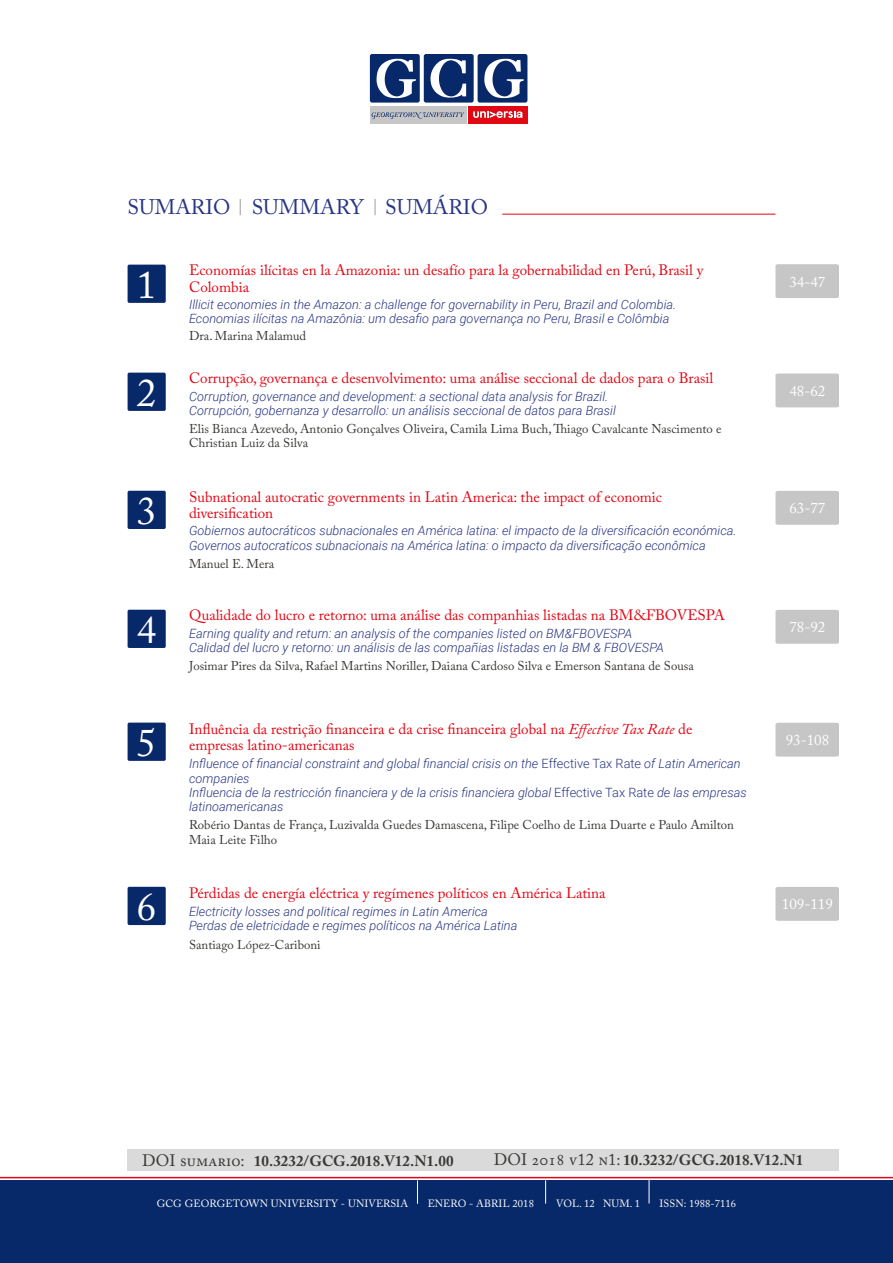
<style>
.page{position:relative;width:893px;height:1263px;background:#fff}
.page>*{position:absolute;margin:0;border:0;box-sizing:border-box;transform-origin:0 0}
.t1{font:39px "Adobe Caslon Pro";color:#fff}
.t2{font:21px "Adobe Caslon Pro";color:#283583}
.t3{font:15px/16.5px "Adobe Caslon Pro";color:#e30613}
.t4{font:700 15px "Adobe Caslon Pro";letter-spacing:.005em;color:#3a3835}
.t5{font:15px "Adobe Caslon Pro";color:#fff}
.t6{font:italic 300 12.75px/14.2px "Roboto";color:#283583}
.t7{font:12.75px/14.2px "Adobe Caslon Pro";color:#3a3835}
.t8{font:10.5px "Adobe Caslon Pro";letter-spacing:.01em;color:#fff}
.s1{font-style:italic}
.s2{font-style:normal}
.s3{font-weight:400;font-size:16.5px}
</style>
<div class="page">
<div style="left:0;top:1180px;width:893px;height:83px;background:#082969"></div>
<svg style="left:0;top:1177px;width:893px;height:27px"></svg>
<div style="left:370px;top:54px;width:50px;height:49px;background:#082969;border-radius:2px"></div>
<div style="left:424px;top:54px;width:50px;height:49px;background:#082969;border-radius:2px"></div>
<div style="left:478px;top:54px;width:49px;height:49px;background:#082969;border-radius:2px"></div>
<div style="left:468px;top:106px;width:60px;height:18px;background:#e30613"></div>
<svg style="left:473px;top:111px;width:50px;height:7px"></svg>
<div style="left:370px;top:106px;width:96px;height:18px;background:#c6c6c6"></div>
<svg style="left:372px;top:112px;width:92px;height:7px"></svg>
<svg style="left:377px;top:59px;width:39px;height:39px"></svg>
<svg style="left:430px;top:59px;width:36px;height:39px"></svg>
<svg style="left:484px;top:59px;width:40px;height:39px"></svg>
<div style="left:128px;top:265px;width:38px;height:38px;background:#082969;border-radius:2px"></div>
<div style="left:128px;top:373px;width:38px;height:38px;background:#082969;border-radius:2px"></div>
<div style="left:128px;top:491px;width:38px;height:38px;background:#082969;border-radius:2px"></div>
<div style="left:128px;top:610px;width:38px;height:38px;background:#082969;border-radius:2px"></div>
<div style="left:128px;top:723px;width:38px;height:38px;background:#082969;border-radius:2px"></div>
<div style="left:128px;top:887px;width:38px;height:38px;background:#082969;border-radius:2px"></div>
<svg style="left:240px;top:199px;width:1px;height:16px"></svg>
<svg style="left:375px;top:199px;width:1px;height:16px"></svg>
<hr style="left:502px;top:214px;width:273px;height:1px;background:#e30613">
<div style="left:775px;top:264px;width:64px;height:34px;background:#c6c6c6"></div>
<div style="left:775px;top:373px;width:64px;height:34px;background:#c6c6c6"></div>
<div style="left:775px;top:491px;width:64px;height:34px;background:#c6c6c6"></div>
<div style="left:775px;top:610px;width:64px;height:34px;background:#c6c6c6"></div>
<div style="left:775px;top:723px;width:64px;height:34px;background:#c6c6c6"></div>
<div style="left:775px;top:887px;width:64px;height:34px;background:#c6c6c6"></div>
<div style="left:128px;top:1149px;width:711px;height:22px;background:#dadada"></div>
<h2 class="t2" style="left:128px;top:195px;width:362px">SUMARIO SUMMARY SUMÁRIO</h2>
<h1 class="t1" style="left:137px;top:262px;width:21px">1</h1>
<h1 class="t1" style="left:137px;top:370px;width:21px">2</h1>
<h1 class="t1" style="left:137px;top:488px;width:21px">3</h1>
<h1 class="t1" style="left:137px;top:607px;width:21px">4</h1>
<h1 class="t1" style="left:137px;top:720px;width:21px">5</h1>
<h1 class="t1" style="left:137px;top:884px;width:21px">6</h1>
<p class="t3" style="left:189px;top:262px;width:516px">Economías ilícitas en la Amazonia: un desafío para la gobernabilidad en Perú, Brasil y<br>Colombia</p>
<p class="t6" style="left:189px;top:297px;width:489px">Illicit economies in the Amazon: a challenge for governability in Peru, Brazil and Colombia.<br>Economias ilícitas na Amazônia: um desafio para governança no Peru, Brasil e Colômbia</p>
<p class="t7" style="left:189px;top:329px;width:119px">Dra. Marina Malamud</p>
<p class="t3" style="left:189px;top:370px;width:526px">Corrupção, governança e desenvolvimento: uma análise seccional de dados para o Brasil</p>
<p class="t6" style="left:189px;top:389px;width:428px">Corruption, governance and development: a sectional data analysis for Brazil.<br>Corrupción, gobernanza y desarrollo: un análisis seccional de datos para Brasil</p>
<p class="t7" style="left:189px;top:421px;width:534px">Elis Bianca Azevedo, Antonio Gonçalves Oliveira, Camila Lima Buch, Thiago Cavalcante Nascimento e<br>Christian Luiz da Silva</p>
<p class="t3" style="left:189px;top:488px;width:475px">Subnational autocratic governments in Latin America: the impact of economic diversification</p>
<p class="t6" style="left:189px;top:523px;width:549px">Gobiernos autocráticos subnacionales en América latina: el impacto de la diversificación económica.<br>Governos autocraticos subnacionais na América latina: o impacto da diversificação econômica</p>
<p class="t7" style="left:189px;top:556px;width:87px">Manuel E. Mera</p>
<p class="t3" style="left:189px;top:607px;width:537px">Qualidade do lucro e retorno: uma análise das companhias listadas na BM&amp;FBOVESPA</p>
<p class="t6" style="left:189px;top:626px;width:476px">Earning quality and return: an analysis of the companies listed on BM&amp;FBOVESPA<br>Calidad del lucro y retorno: un análisis de las compañias listadas en la BM &amp; FBOVESPA</p>
<p class="t7" style="left:189px;top:659px;width:506px">Josimar Pires da Silva, Rafael Martins Noriller, Daiana Cardoso Silva e Emerson Santana de Sousa</p>
<p class="t3" style="left:189px;top:720px;width:505px">Influência da restrição financeira e da crise financeira global na <span class="s1">Effective Tax Rate</span> de empresas latino-americanas</p>
<p class="t6" style="left:189px;top:756px;width:559px">Influence of financial constraint and global financial crisis on the <span class="s2">Effective Tax Rate</span> of Latin American companies<br>Influencia de la restricción financiera y de la crisis financiera global <span class="s2">Effective Tax Rate</span> de las empresas latinoamericanas</p>
<p class="t7" style="left:189px;top:818px;width:546px">Robério Dantas de França, Luzivalda Guedes Damascena, Filipe Coelho de Lima Duarte e Paulo Amilton<br>Maia Leite Filho</p>
<p class="t3" style="left:189px;top:884px;width:418px">Pérdidas de energía eléctrica y regímenes políticos en América Latina</p>
<p class="t7" style="left:189px;top:937px;width:133px">Santiago López-Cariboni</p>
<p class="t6" style="left:189px;top:904px;width:330px">Electricity losses and political regimes in Latin America<br>Perdas de eletricidade e regimes políticos na América Latina</p>
<p class="t5" style="left:789px;top:273px;width:38px">34-47</p>
<p class="t5" style="left:789px;top:382px;width:38px">48-62</p>
<p class="t5" style="left:789px;top:499px;width:38px">63-77</p>
<p class="t5" style="left:789px;top:618px;width:38px">78-92</p>
<p class="t5" style="left:786px;top:731px;width:45px">93-108</p>
<p class="t5" style="left:782px;top:895px;width:53px">109-119</p>
<p class="t4" style="left:142px;top:1151px;width:313px"><span class="s3">DOI sumario:</span> 10.3232/GCG.2018.V12.N1.00</p>
<p class="t4" style="left:494px;top:1151px;width:311px"><span class="s3">DOI 2018 v12 n1:</span> 10.3232/GCG.2018.V12.N1</p>
<p class="t8" style="left:157px;top:1197px;width:253px">GCG GEORGETOWN UNIVERSITY - UNIVERSIA</p>
<p class="t8" style="left:428px;top:1197px;width:108px">ENERO - ABRIL 2018</p>
<p class="t8" style="left:556px;top:1197px;width:85px">VOL. 12 NUM. 1</p>
<p class="t8" style="left:660px;top:1197px;width:78px">ISSN: 1988-7116</p>
</div>
